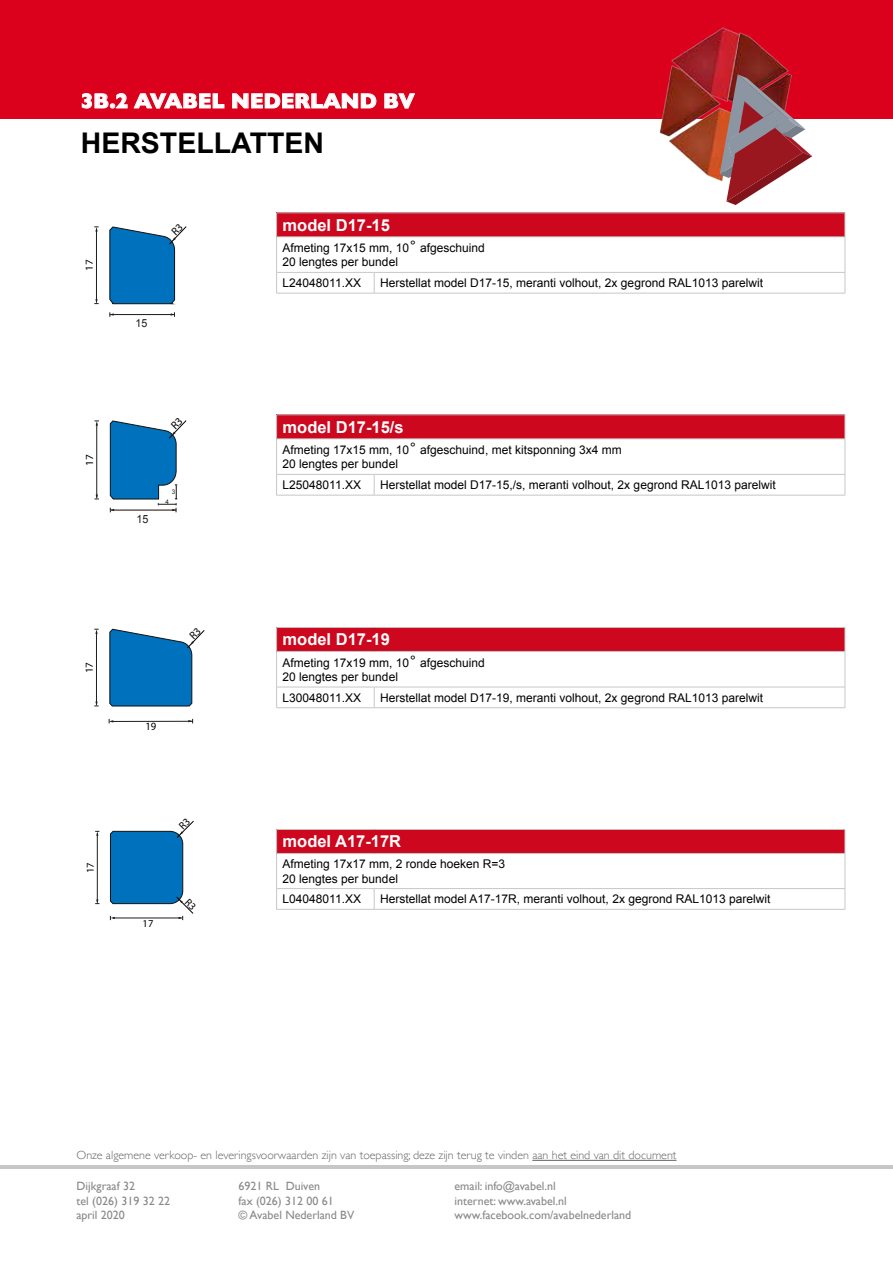
<style>
.page{position:relative;width:893px;height:1263px;background:#fff}
.page>*{position:absolute;margin:0;border:0;box-sizing:border-box;transform-origin:0 0}
.t1{font:700 28.5px "Arial";color:#000}
.t2{font:700 21px "Gill Sans";color:#fff}
.t3{font:700 16.5px "Arial";color:#fff}
.t4{font:12px/14.4px "Arial";color:#000}
.t5{font:12px "Gill Sans";color:#87888a}
.t6{font:300 12px "Gill Sans";color:#646567}
.t7{font:11.4px "Arial";color:#1d1d1b;scale:.96 1}
.t8{font:11.1px "Arial";color:#1d1d1b;scale:.96 1}
.t9{font:11.1px "Myriad Pro";color:#000;scale:.96 1}
.t10{font:10.8px "Myriad Pro";color:#000;scale:1.05 1}
.t11{font:10.65px "Myriad Pro";color:#000;scale:1.05 1}
.t12{font:10.5px "Myriad Pro";color:#000}
.t13{font:6.45px "Arial";color:#1d1d1b;scale:.96 1}
.s1{font-family:"Verdana"}
</style>
<div class="page">
<div style="left:0;top:0;width:893px;height:120px;background:#db001b"></div>
<div style="left:0;top:119px;width:893px;height:6px;background:#fff"></div>
<hr style="left:0;top:1165px;width:893px;height:3px;background:#c6c7c8">
<hr style="left:532px;top:1160px;width:144px;height:1px;background:#646567">
<img style="left:750px;top:37px;width:29px;height:25px">
<img style="left:666px;top:27px;width:84px;height:70px">
<img style="left:725px;top:62px;width:64px;height:12px">
<img style="left:659px;top:97px;width:61px;height:84px">
<svg style="left:720px;top:74px;width:92px;height:131px"></svg>
<svg style="left:82px;top:93px;width:46px;height:16px"></svg>
<svg style="left:134px;top:93px;width:91px;height:16px"></svg>
<svg style="left:232px;top:93px;width:145px;height:16px"></svg>
<svg style="left:384px;top:93px;width:31px;height:16px"></svg>
<hr style="left:110px;top:314px;width:65px;height:1px;background:#1d1d1b">
<hr style="left:96px;top:229px;width:1px;height:73px;background:#1d1e1c">
<svg style="left:94px;top:299px;width:5px;height:5px"></svg>
<div style="left:277px;top:213px;width:568px;height:24px;background:#cd071e"></div>
<hr style="left:276px;top:213px;width:98px;height:1px;background:#c6c7c8">
<svg style="left:276px;top:213px;width:1px;height:24px"></svg>
<hr style="left:374px;top:213px;width:471px;height:1px;background:#c6c7c8">
<svg style="left:845px;top:213px;width:1px;height:24px"></svg>
<hr style="left:276px;top:237px;width:98px;height:1px;background:#c6c7c8">
<hr style="left:276px;top:237px;width:1px;height:35px;background:#c6c7c8">
<hr style="left:374px;top:237px;width:471px;height:1px;background:#c6c7c8">
<hr style="left:845px;top:237px;width:1px;height:35px;background:#c6c7c8">
<hr style="left:276px;top:272px;width:98px;height:1px;background:#c6c7c8">
<svg style="left:276px;top:273px;width:1px;height:20px"></svg>
<hr style="left:374px;top:272px;width:471px;height:1px;background:#c6c7c8">
<svg style="left:374px;top:273px;width:1px;height:20px"></svg>
<svg style="left:845px;top:273px;width:1px;height:20px"></svg>
<hr style="left:276px;top:293px;width:98px;height:1px;background:#c6c7c8">
<hr style="left:374px;top:293px;width:471px;height:1px;background:#c6c7c8">
<hr style="left:96px;top:423px;width:1px;height:75px;background:#1d1e1c">
<svg style="left:95px;top:421px;width:4px;height:5px"></svg>
<svg style="left:95px;top:494px;width:4px;height:6px"></svg>
<div style="left:277px;top:415px;width:568px;height:24px;background:#cd071e"></div>
<hr style="left:276px;top:414px;width:98px;height:1px;background:#c6c7c8">
<svg style="left:276px;top:415px;width:1px;height:24px"></svg>
<hr style="left:374px;top:414px;width:471px;height:1px;background:#c6c7c8">
<svg style="left:845px;top:415px;width:1px;height:24px"></svg>
<hr style="left:276px;top:439px;width:98px;height:1px;background:#c6c7c8">
<hr style="left:276px;top:439px;width:1px;height:35px;background:#c6c7c8">
<hr style="left:374px;top:439px;width:471px;height:1px;background:#c6c7c8">
<hr style="left:845px;top:439px;width:1px;height:35px;background:#c6c7c8">
<hr style="left:276px;top:474px;width:98px;height:1px;background:#c6c7c8">
<svg style="left:276px;top:475px;width:1px;height:20px"></svg>
<hr style="left:374px;top:474px;width:471px;height:1px;background:#c6c7c8">
<svg style="left:374px;top:475px;width:1px;height:20px"></svg>
<svg style="left:845px;top:475px;width:1px;height:20px"></svg>
<hr style="left:374px;top:495px;width:471px;height:1px;background:#c6c7c8">
<hr style="left:276px;top:495px;width:98px;height:1px;background:#c6c7c8">
<div style="left:277px;top:627px;width:568px;height:24px;background:#cd071e"></div>
<hr style="left:276px;top:627px;width:98px;height:1px;background:#c6c7c8">
<svg style="left:276px;top:628px;width:1px;height:23px"></svg>
<hr style="left:374px;top:627px;width:471px;height:1px;background:#c6c7c8">
<svg style="left:845px;top:628px;width:1px;height:23px"></svg>
<hr style="left:276px;top:651px;width:98px;height:1px;background:#c6c7c8">
<hr style="left:276px;top:652px;width:1px;height:35px;background:#c6c7c8">
<hr style="left:374px;top:651px;width:471px;height:1px;background:#c6c7c8">
<hr style="left:845px;top:652px;width:1px;height:35px;background:#c6c7c8">
<hr style="left:276px;top:687px;width:98px;height:1px;background:#c6c7c8">
<svg style="left:276px;top:688px;width:1px;height:19px"></svg>
<hr style="left:374px;top:687px;width:471px;height:1px;background:#c6c7c8">
<svg style="left:374px;top:687px;width:1px;height:20px"></svg>
<svg style="left:845px;top:687px;width:1px;height:20px"></svg>
<hr style="left:276px;top:707px;width:98px;height:1px;background:#c6c7c8">
<hr style="left:374px;top:707px;width:471px;height:1px;background:#c6c7c8">
<hr style="left:111px;top:721px;width:82px;height:1px;background:#1d1e1c">
<svg style="left:188px;top:719px;width:5px;height:4px"></svg>
<hr style="left:96px;top:632px;width:1px;height:73px;background:#1d1e1c">
<svg style="left:94px;top:629px;width:5px;height:5px"></svg>
<svg style="left:94px;top:701px;width:5px;height:6px"></svg>
<div style="left:277px;top:829px;width:568px;height:24px;background:#cd071e"></div>
<hr style="left:276px;top:829px;width:98px;height:1px;background:#c6c7c8">
<svg style="left:276px;top:830px;width:1px;height:23px"></svg>
<hr style="left:374px;top:829px;width:471px;height:1px;background:#c6c7c8">
<svg style="left:845px;top:830px;width:1px;height:23px"></svg>
<hr style="left:276px;top:853px;width:98px;height:1px;background:#c6c7c8">
<hr style="left:276px;top:854px;width:1px;height:34px;background:#c6c7c8">
<hr style="left:374px;top:853px;width:471px;height:1px;background:#c6c7c8">
<hr style="left:845px;top:854px;width:1px;height:34px;background:#c6c7c8">
<hr style="left:276px;top:888px;width:98px;height:1px;background:#c6c7c8">
<svg style="left:276px;top:889px;width:1px;height:20px"></svg>
<hr style="left:374px;top:888px;width:471px;height:1px;background:#c6c7c8">
<svg style="left:374px;top:889px;width:1px;height:20px"></svg>
<svg style="left:845px;top:889px;width:1px;height:20px"></svg>
<hr style="left:276px;top:909px;width:98px;height:1px;background:#c6c7c8">
<hr style="left:374px;top:909px;width:471px;height:1px;background:#c6c7c8">
<hr style="left:97px;top:834px;width:1px;height:68px;background:#1d1e1c">
<svg style="left:95px;top:831px;width:4px;height:5px"></svg>
<svg style="left:95px;top:899px;width:4px;height:5px"></svg>
<svg style="left:109px;top:226px;width:78px;height:78px"></svg>
<svg style="left:110px;top:420px;width:77px;height:93px"></svg>
<svg style="left:109px;top:628px;width:96px;height:79px"></svg>
<svg style="left:110px;top:820px;width:84px;height:100px"></svg>
<h2 class="t2" style="left:81px;top:84px;width:335px">3B.2 AVABEL NEDERLAND BV</h2>
<h1 class="t1" style="left:81px;top:124px;width:245px">HERSTELLATTEN</h1>
<p class="t11" style="left:83px;top:271px;width:12px;rotate:-90deg">17</p>
<p class="t8" style="left:135px;top:316px;width:14px">15</p>
<p class="t10" style="left:83px;top:466px;width:13px;rotate:-90deg">17</p>
<p class="t7" style="left:136px;top:511px;width:14px">15</p>
<p class="t13" style="left:172px;top:487px;width:5px">3</p>
<p class="t13" style="left:165px;top:497px;width:5px">4</p>
<p class="t11" style="left:83px;top:673px;width:12px;rotate:-90deg">17</p>
<p class="t9" style="left:145px;top:720px;width:13px">19</p>
<p class="t12" style="left:84px;top:873px;width:12px;rotate:-90deg">17</p>
<p class="t12" style="left:143px;top:916px;width:12px">17</p>
<h3 class="t3" style="left:283px;top:214px;width:109px">model D17-15</h3>
<p class="t4" style="left:283px;top:241px;width:204px">Afmeting 17x15 mm, 10<span class="s1">˚</span> afgeschuind<br>20 lengtes per bundel</p>
<p class="t4" style="left:283px;top:276px;width:80px">L24048011.XX</p>
<p class="t4" style="left:380px;top:276px;width:384px">Herstellat model D17-15, meranti volhout, 2x gegrond RAL1013 parelwit</p>
<h3 class="t3" style="left:283px;top:416px;width:123px">model D17-15/s</h3>
<p class="t4" style="left:283px;top:443px;width:341px">Afmeting 17x15 mm, 10<span class="s1">˚</span> afgeschuind, met kitsponning 3x4 mm<br>20 lengtes per bundel</p>
<p class="t4" style="left:283px;top:478px;width:80px">L25048011.XX</p>
<p class="t4" style="left:380px;top:478px;width:397px">Herstellat model D17-15,/s, meranti volhout, 2x gegrond RAL1013 parelwit</p>
<h3 class="t3" style="left:283px;top:629px;width:109px">model D17-19</h3>
<p class="t4" style="left:283px;top:655px;width:204px">Afmeting 17x19 mm, 10<span class="s1">˚</span> afgeschuind<br>20 lengtes per bundel</p>
<p class="t4" style="left:283px;top:690px;width:80px">L30048011.XX</p>
<p class="t4" style="left:380px;top:690px;width:384px">Herstellat model D17-19, meranti volhout, 2x gegrond RAL1013 parelwit</p>
<h3 class="t3" style="left:283px;top:831px;width:120px">model A17-17R</h3>
<p class="t4" style="left:283px;top:857px;width:224px">Afmeting 17x17 mm, 2 ronde hoeken R=3<br>20 lengtes per bundel</p>
<p class="t4" style="left:283px;top:892px;width:80px">L04048011.XX</p>
<p class="t4" style="left:380px;top:892px;width:392px">Herstellat model A17-17R, meranti volhout, 2x gegrond RAL1013 parelwit</p>
<p class="t6" style="left:77px;top:1146px;width:601px">Onze algemene verkoop- en leveringsvoorwaarden zijn van toepassing; deze zijn terug te vinden aan het eind van dit document</p>
<p class="t5" style="left:77px;top:1179px;width:60px">Dijkgraaf 32</p>
<p class="t5" style="left:239px;top:1179px;width:83px">6921 RL Duiven</p>
<p class="t5" style="left:455px;top:1179px;width:103px">email: info@avabel.nl</p>
<p class="t5" style="left:77px;top:1194px;width:95px">tel (026) 319 32 22</p>
<p class="t5" style="left:239px;top:1194px;width:97px">fax (026) 312 00 61</p>
<p class="t5" style="left:455px;top:1194px;width:114px">internet: www.avabel.nl</p>
<p class="t5" style="left:77px;top:1208px;width:50px">april 2020</p>
<p class="t5" style="left:239px;top:1208px;width:117px">© Avabel Nederland BV</p>
<p class="t5" style="left:455px;top:1208px;width:178px">www.facebook.com/avabelnederland</p>
</div>
